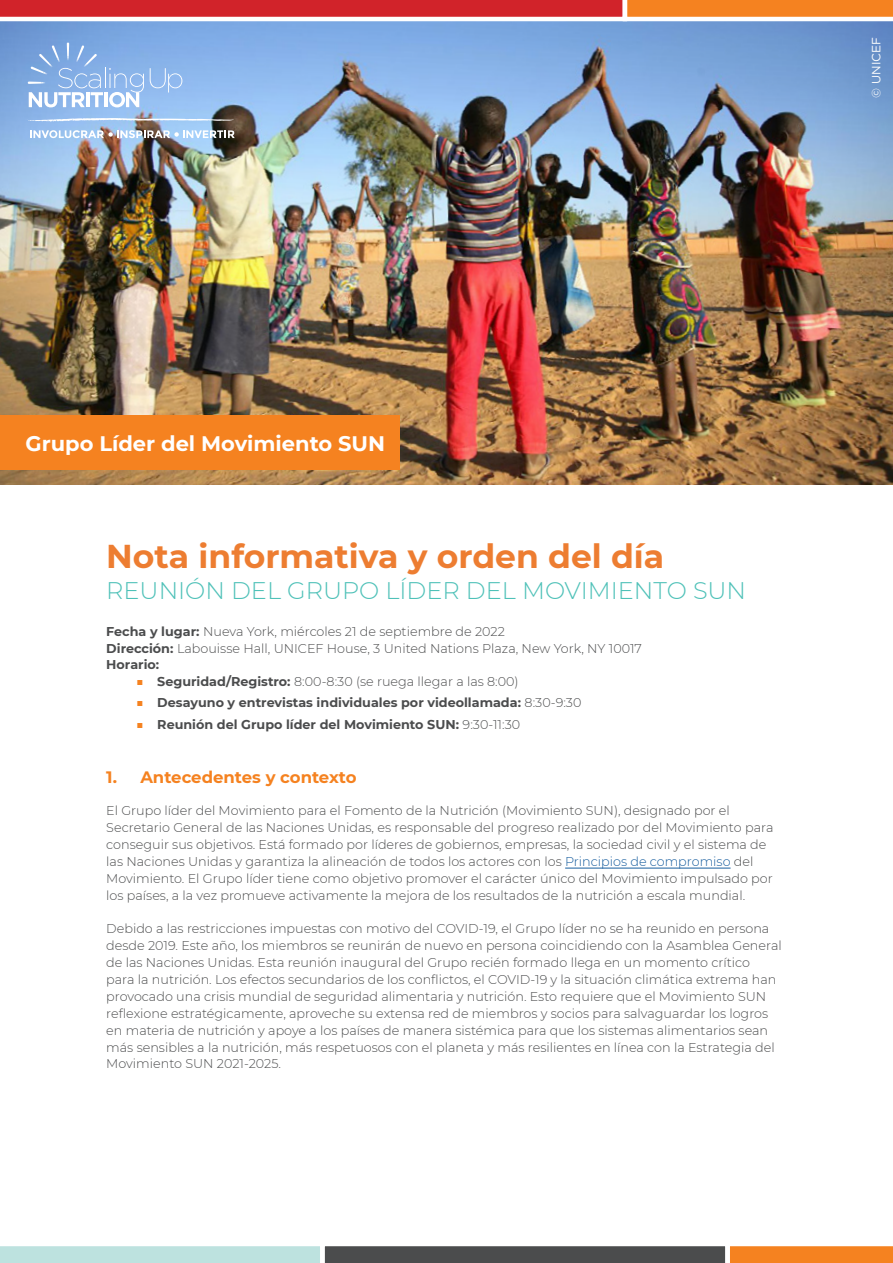
<style>
.page{position:relative;width:893px;height:1263px;background:#fff}
.page>*{position:absolute;margin:0;border:0;box-sizing:border-box;transform-origin:0 0}
.t1{font:700 33px "Montserrat";color:#ed7d31}
.Head_1-2{font:300 24px "Montserrat";color:#4fc1b8}
.footnote{font:700 21px "Montserrat";color:#fff}
.Body{font:700 16.5px "Montserrat";color:#f58220}
.Body-2{font:300 12.75px/16.8px "Montserrat";color:#4b4c4d}
.Body-3{font:700 12.75px "Montserrat";color:#4b4c4d}
.body_text{font:12px "Gotham";color:#fff}
.s1{font-weight:700}
.s2{color:#f58220}
.s3{font-weight:300;color:#f58220}
.s4{font-weight:300}
.s5{color:#175d9e}
</style>
<div class="page">
<img style="left:0;top:24px;width:893px;height:461px">
<svg style="left:0;top:0;width:893px;height:24px"></svg>
<svg style="left:0;top:1246px;width:893px;height:17px;background:#968f7c"></svg>
<div style="left:0;top:415px;width:400px;height:55px;background:#f58220"></div>
<svg style="left:28px;top:43px;width:116px;height:64px;background:#99bce9"></svg>
<svg style="left:150px;top:68px;width:32px;height:25px"></svg>
<svg style="left:26px;top:118px;width:208px;height:4px"></svg>
<svg style="left:30px;top:130px;width:205px;height:8px"></svg>
<hr style="left:565px;top:868px;width:166px;height:1px;background:#175d9e">
<p class="body_text" style="left:868px;top:98px;width:62px;rotate:-90deg">© UNICEF</p>
<p class="footnote" style="left:26px;top:428px;width:361px">Grupo Líder del Movimiento SUN</p>
<p class="t1" style="left:106px;top:532px;width:559px">Nota informativa y orden del día</p>
<p class="Head_1-2" style="left:106px;top:574px;width:641px">REUNIÓN DEL GRUPO LÍDER DEL MOVIMIENTO SUN</p>
<p class="Body-2" style="left:106px;top:622px;width:400px"><span class="s1">Fecha y lugar:</span> Nueva York, miércoles 21 de septiembre de 2022</p>
<p class="Body-2" style="left:106px;top:639px;width:537px"><span class="s1">Dirección:</span> Labouisse Hall, UNICEF House, 3 United Nations Plaza, New York, NY 10017</p>
<p class="Body-3" style="left:106px;top:656px;width:54px">Horario:</p>
<p class="Body-2" style="left:136px;top:673px;width:384px"><span class="s2">■</span> <span class="s1">Seguridad/Registro:</span> 8:00-8:30 (se ruega llegar a las 8:00)</p>
<p class="Body-3" style="left:136px;top:694px;width:447px"><span class="s3">■</span> Desayuno y entrevistas individuales por videollamada: <span class="s4">8:30-9:30</span></p>
<p class="Body-3" style="left:136px;top:715px;width:386px"><span class="s3">■</span> Reunión del Grupo líder del Movimiento SUN: <span class="s4">9:30-11:30</span></p>
<p class="Body" style="left:106px;top:765px;width:252px">1. Antecedentes y contexto</p>
<p class="Body-2" style="left:106px;top:802px;width:669px">El Grupo líder del Movimiento para el Fomento de la Nutrición (Movimiento SUN), designado por el Secretario General de las Naciones Unidas, es responsable del progreso realizado por del Movimiento para conseguir sus objetivos. Está formado por líderes de gobiernos, empresas, la sociedad civil y el sistema de las Naciones Unidas y garantiza la alineación de todos los actores con los <span class="s5">Principios de compromiso</span> del Movimiento. El Grupo líder tiene como objetivo promover el carácter único del Movimiento impulsado por los países, a la vez promueve activamente la mejora de los resultados de la nutrición a escala mundial.</p>
<p class="Body-2" style="left:106px;top:920px;width:677px">Debido a las restricciones impuestas con motivo del COVID-19, el Grupo líder no se ha reunido en persona desde 2019. Este año, los miembros se reunirán de nuevo en persona coincidiendo con la Asamblea General de las Naciones Unidas. Esta reunión inaugural del Grupo recién formado llega en un momento crítico<br>para la nutrición. Los efectos secundarios de los conflictos, el COVID-19 y la situación climática extrema han provocado una crisis mundial de seguridad alimentaria y nutrición. Esto requiere que el Movimiento SUN reflexione estratégicamente, aproveche su extensa red de miembros y socios para salvaguardar los logros en materia de nutrición y apoye a los países de manera sistémica para que los sistemas alimentarios sean más sensibles a la nutrición, más respetuosos con el planeta y más resilientes en línea con la Estrategia del Movimiento SUN 2021-2025.</p>
</div>
